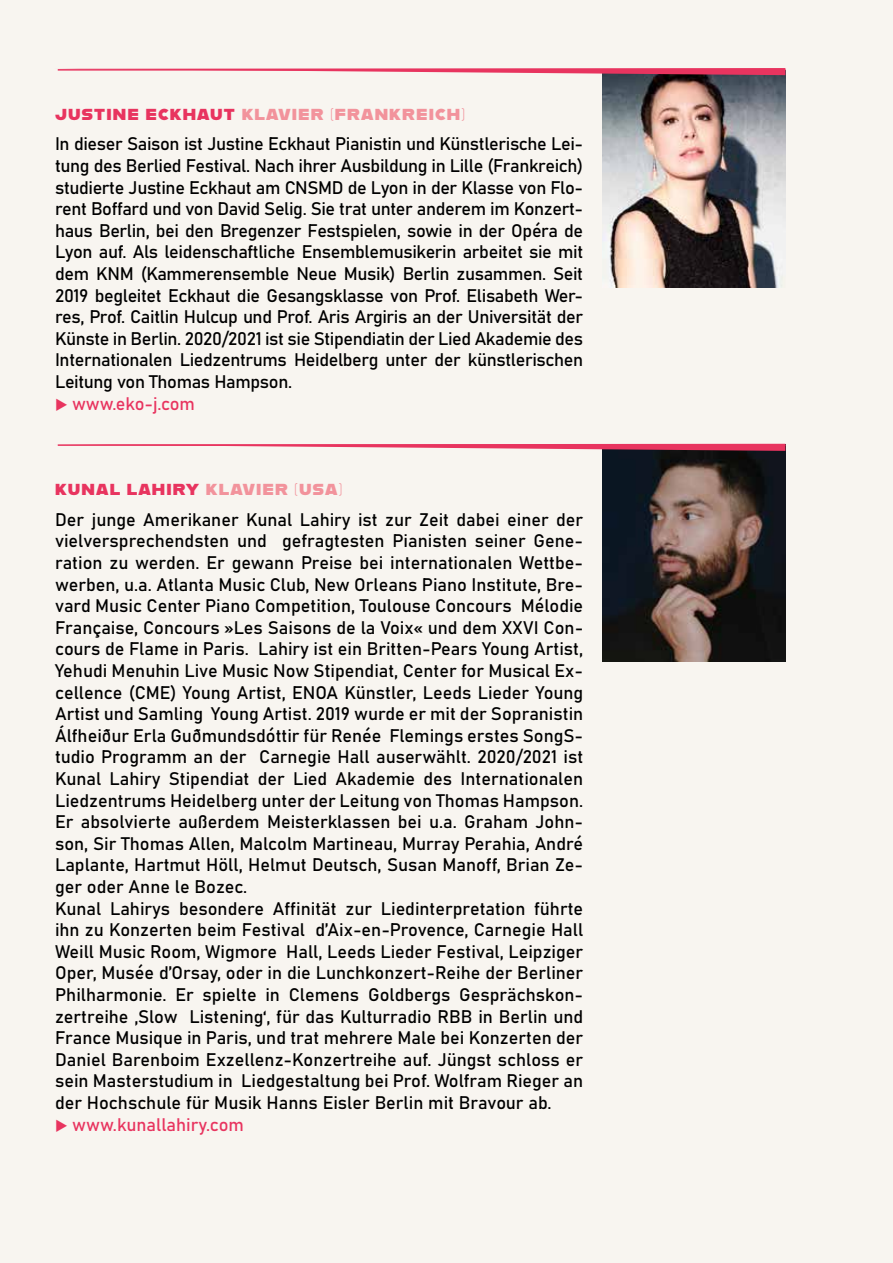
<style>
.page{position:relative;width:893px;height:1263px;background:#f8f5f0}
.page>*{position:absolute;margin:0;border:0;box-sizing:border-box;transform-origin:0 0}
.t1{font:18px/21.6px "Bahnschrift";color:#000;text-align:justify}
.t2{font:18px "Bahnschrift";color:#e8345f}
.t3{font:15.9px "Alfarn";letter-spacing:.07em;color:#f2939c}
.s1{color:#e8345f}
</style>
<div class="page">
<img style="left:603px;top:451px;width:182px;height:210px">
<img style="left:603px;top:75px;width:182px;height:212px">
<svg style="left:57px;top:68px;width:728px;height:7px"></svg>
<svg style="left:57px;top:444px;width:728px;height:7px"></svg>
<p class="t3" style="left:55px;top:105px;width:411px"><span class="s1">JUSTINE ECKHAUT</span> KLAVIER (FRANKREICH)</p>
<p class="t1" style="left:55px;top:133px;width:530px">In dieser Saison ist Justine Eckhaut Pianistin und Künstlerische Lei&shy;tung des Berlied Festival. Nach ihrer Ausbildung in Lille (Frankreich) studierte Justine Eckhaut am CNSMD de Lyon in der Klasse von Flo&shy;rent Boffard und von David Selig. Sie trat unter anderem im Konzert&shy;haus Berlin, bei den Bregenzer Festspielen, sowie in der Opéra de Lyon auf. Als leidenschaftliche Ensemblemusikerin arbeitet sie mit dem KNM (Kammerensemble Neue Musik) Berlin zusammen. Seit 2019 begleitet Eckhaut die Gesangsklasse von Prof. Elisabeth Wer&shy;res, Prof. Caitlin Hulcup und Prof. Aris Argiris an der Universität der Künste in Berlin. 2020/2021 ist sie Stipendiatin der Lied Akademie des Internationalen Liedzentrums Heidelberg unter der künstlerischen Leitung von Thomas Hampson.</p>
<p class="t2" style="left:55px;top:392px;width:141px">◆ www.eko-j.com</p>
<p class="t3" style="left:55px;top:480px;width:289px"><span class="s1">KUNAL LAHIRY</span> KLAVIER (USA)</p>
<p class="t1" style="left:55px;top:508px;width:530px;text-align:left">Der junge Amerikaner Kunal Lahiry ist zur Zeit dabei einer der vielversprechendsten und gefragtesten Pianisten seiner Gene&shy;ration zu werden. Er gewann Preise bei internationalen Wettbe&shy;werben, u.a. Atlanta Music Club, New Orleans Piano Institute, Bre&shy;vard Music Center Piano Competition, Toulouse Concours Mélodie Française, Concours »Les Saisons de la Voix« und dem XXVI Con&shy;cours de Flame in Paris. Lahiry ist ein Britten-Pears Young Artist, Yehudi Menuhin Live Music Now Stipendiat, Center for Musical Ex&shy;cellence (CME) Young Artist, ENOA Künstler, Leeds Lieder Young Artist und Samling Young Artist. 2019 wurde er mit der Sopranistin Álfheiður Erla Guðmundsdóttir für Renée Flemings erstes SongS&shy;tudio Programm an der Carnegie Hall auserwählt. 2020/2021 ist Kunal Lahiry Stipendiat der Lied Akademie des Internationalen Liedzentrums Heidelberg unter der Leitung von Thomas Hampson.<br>Er absolvierte außerdem Meisterklassen bei u.a. Graham John&shy;son, Sir Thomas Allen, Malcolm Martineau, Murray Perahia, André Laplante, Hartmut Höll, Helmut Deutsch, Susan Manoff, Brian Ze&shy;ger oder Anne le Bozec.<br>Kunal Lahirys besondere Affinität zur Liedinterpretation führte ihn zu Konzerten beim Festival d’Aix-en-Provence, Carnegie Hall Weill Music Room, Wigmore Hall, Leeds Lieder Festival, Leipziger Oper, Musée d’Orsay, oder in die Lunchkonzert-Reihe der Berliner Philharmonie. Er spielte in Clemens Goldbergs Gesprächskon&shy;zertreihe ‚Slow Listening‘, für das Kulturradio RBB in Berlin und France Musique in Paris, und trat mehrere Male bei Konzerten der Daniel Barenboim Exzellenz-Konzertreihe auf. Jüngst schloss er sein Masterstudium in Liedgestaltung bei Prof. Wolfram Rieger an der Hochschule für Musik Hanns Eisler Berlin mit Bravour ab.</p>
<p class="t2" style="left:55px;top:1113px;width:190px">◆ www.kunallahiry.com</p>
</div>
